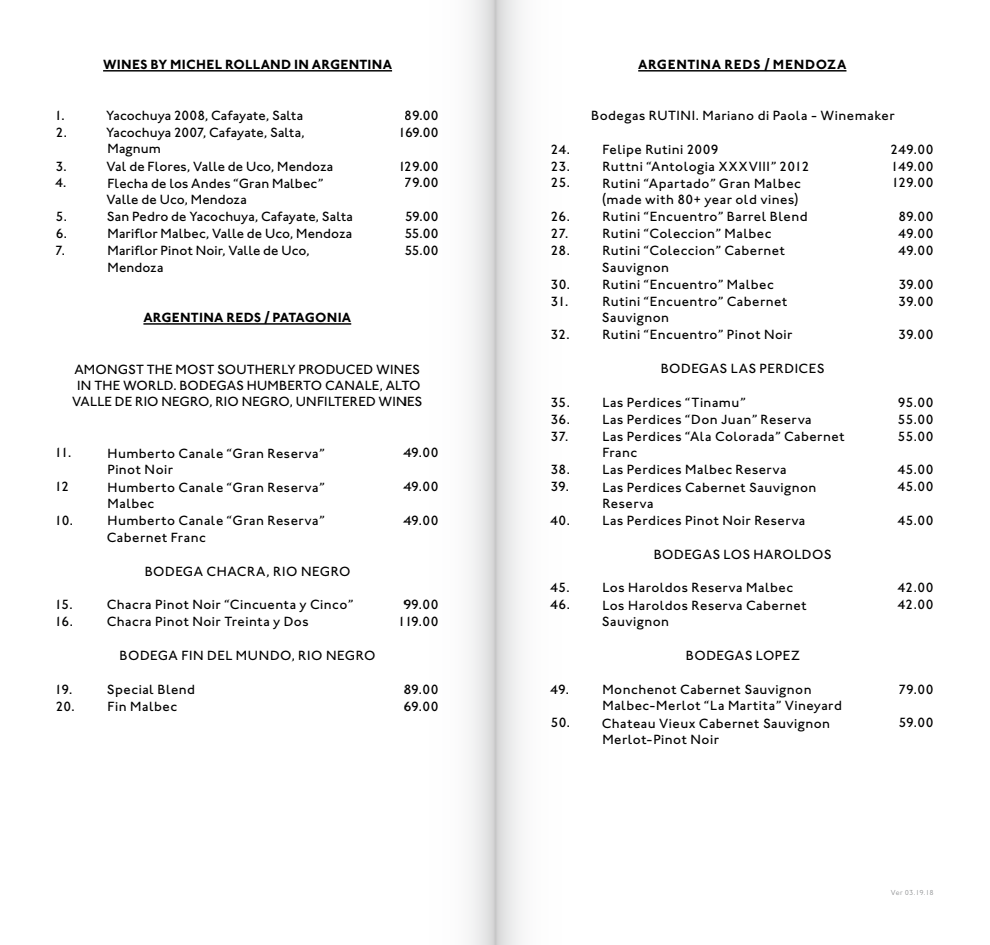
<style>
.page{position:relative;width:990px;height:945px;background:#fff}
.page>*{position:absolute;margin:0;border:0;box-sizing:border-box;transform-origin:0 0}
.t1{font:500 13.75px/16.2px "Johnston ITC Std";letter-spacing:.03em;color:#000}
.t2{font:500 13.75px/16.2px "Johnston ITC Std";letter-spacing:.005em;color:#000}
.t3{font:500 13.75px/16.2px "Johnston ITC Std";letter-spacing:.01em;color:#000;text-align:center}
.t4{font:700 13.75px "Johnston ITC Std";letter-spacing:.025em;color:#000}
.t5{font:300 7.5px "Johnston ITC Std";letter-spacing:.005em;color:#848688}
</style>
<div class="page">
<hr style="left:103px;top:70px;width:289px;height:2px;background:#000">
<hr style="left:143px;top:323px;width:208px;height:2px;background:#000">
<hr style="left:638px;top:70px;width:208px;height:2px;background:#000">
<svg style="left:495px;top:0;width:26px;height:945px"></svg>
<svg style="left:470px;top:0;width:25px;height:945px"></svg>
<p class="t4" style="left:103px;top:56px;width:290px">WINES BY MICHEL ROLLAND IN ARGENTINA</p>
<p class="t1" style="left:54px;top:107px;width:12px">1.</p>
<p class="t2" style="left:106px;top:107px;width:199px">Yacochuya 2008, Cafayate, Salta</p>
<p class="t1" style="left:405px;top:107px;width:35px">89.00</p>
<p class="t1" style="left:56px;top:124px;width:13px">2.</p>
<p class="t2" style="left:106px;top:124px;width:200px">Yacochuya 2007, Cafayate, Salta,<br>Magnum</p>
<p class="t1" style="left:398px;top:124px;width:42px">169.00</p>
<p class="t1" style="left:56px;top:158px;width:12px">3.</p>
<p class="t2" style="left:107px;top:158px;width:228px">Val de Flores, Valle de Uco, Mendoza</p>
<p class="t1" style="left:398px;top:158px;width:42px">129.00</p>
<p class="t1" style="left:55px;top:175px;width:13px">4.</p>
<p class="t2" style="left:107px;top:175px;width:218px">Flecha de los Andes “Gran Malbec”<br>Valle de Uco, Mendoza</p>
<p class="t1" style="left:405px;top:175px;width:35px">79.00</p>
<p class="t1" style="left:56px;top:208px;width:12px">5.</p>
<p class="t2" style="left:107px;top:208px;width:248px">San Pedro de Yacochuya, Cafayate, Salta</p>
<p class="t1" style="left:405px;top:208px;width:35px">59.00</p>
<p class="t1" style="left:56px;top:225px;width:13px">6.</p>
<p class="t2" style="left:107px;top:225px;width:246px">Mariflor Malbec, Valle de Uco, Mendoza</p>
<p class="t1" style="left:404px;top:225px;width:36px">55.00</p>
<p class="t1" style="left:55px;top:242px;width:11px">7.</p>
<p class="t2" style="left:107px;top:242px;width:204px">Mariflor Pinot Noir, Valle de Uco,<br>Mendoza</p>
<p class="t1" style="left:404px;top:242px;width:36px">55.00</p>
<p class="t4" style="left:143px;top:310px;width:209px">ARGENTINA REDS / PATAGONIA</p>
<p class="t3" style="left:72px;top:361px;width:352px">AMONGST THE MOST SOUTHERLY PRODUCED WINES<br>IN THE WORLD. BODEGAS HUMBERTO CANALE, ALTO<br>VALLE DE RIO NEGRO, RIO NEGRO, UNFILTERED WINES</p>
<p class="t1" style="left:54px;top:445px;width:18px">11.</p>
<p class="t1" style="left:107px;top:445px;width:219px">Humberto Canale “Gran Reserva”<br>Pinot Noir</p>
<p class="t1" style="left:403px;top:445px;width:37px">49.00</p>
<p class="t1" style="left:54px;top:478px;width:16px">12</p>
<p class="t1" style="left:107px;top:479px;width:219px">Humberto Canale “Gran Reserva”<br>Malbec</p>
<p class="t1" style="left:403px;top:478px;width:37px">49.00</p>
<p class="t1" style="left:54px;top:512px;width:20px">10.</p>
<p class="t1" style="left:107px;top:513px;width:219px">Humberto Canale “Gran Reserva”<br>Cabernet Franc</p>
<p class="t1" style="left:403px;top:512px;width:37px">49.00</p>
<p class="t1" style="left:145px;top:563px;width:207px">BODEGA CHACRA, RIO NEGRO</p>
<p class="t1" style="left:54px;top:597px;width:20px">15.</p>
<p class="t1" style="left:107px;top:597px;width:248px">Chacra Pinot Noir “Cincuenta y Cinco”</p>
<p class="t1" style="left:403px;top:597px;width:37px">99.00</p>
<p class="t1" style="left:54px;top:613px;width:20px">16.</p>
<p class="t1" style="left:107px;top:613px;width:203px">Chacra Pinot Noir Treinta y Dos</p>
<p class="t1" style="left:398px;top:613px;width:42px">119.00</p>
<p class="t1" style="left:120px;top:647px;width:258px">BODEGA FIN DEL MUNDO, RIO NEGRO</p>
<p class="t1" style="left:54px;top:681px;width:19px">19.</p>
<p class="t1" style="left:107px;top:681px;width:90px">Special Blend</p>
<p class="t1" style="left:403px;top:681px;width:37px">89.00</p>
<p class="t1" style="left:56px;top:698px;width:123px">20. Fin Malbec</p>
<p class="t1" style="left:404px;top:698px;width:36px">69.00</p>
<p class="t4" style="left:638px;top:56px;width:210px">ARGENTINA REDS / MENDOZA</p>
<p class="t1" style="left:591px;top:107px;width:305px">Bodegas RUTINI. Mariano di Paola - Winemaker</p>
<p class="t1" style="left:551px;top:141px;width:169px">24. Felipe Rutini 2009</p>
<p class="t1" style="left:891px;top:141px;width:44px">249.00</p>
<p class="t1" style="left:551px;top:158px;width:260px">23. Ruttni “Antologia XXXVIII” 2012</p>
<p class="t1" style="left:891px;top:158px;width:44px">149.00</p>
<p class="t1" style="left:551px;top:175px;width:252px;text-align:right">25. Rutini “Apartado” Gran Malbec (made with 80+ year old vines)</p>
<p class="t1" style="left:892px;top:175px;width:43px">129.00</p>
<p class="t1" style="left:551px;top:208px;width:258px">26. Rutini “Encuentro” Barrel Blend</p>
<p class="t1" style="left:898px;top:208px;width:37px">89.00</p>
<p class="t1" style="left:551px;top:225px;width:19px">27.</p>
<p class="t1" style="left:602px;top:225px;width:171px">Rutini “Coleccion” Malbec</p>
<p class="t1" style="left:898px;top:225px;width:37px">49.00</p>
<p class="t1" style="left:602px;top:242px;width:185px;text-indent:-51px">28. Rutini “Coleccion” Cabernet<br>Sauvignon</p>
<p class="t1" style="left:898px;top:242px;width:37px">49.00</p>
<p class="t1" style="left:551px;top:276px;width:225px">30. Rutini “Encuentro” Malbec</p>
<p class="t1" style="left:899px;top:276px;width:36px">39.00</p>
<p class="t1" style="left:551px;top:293px;width:19px">31.</p>
<p class="t1" style="left:602px;top:293px;width:187px">Rutini “Encuentro” Cabernet<br>Sauvignon</p>
<p class="t1" style="left:899px;top:293px;width:36px">39.00</p>
<p class="t1" style="left:551px;top:327px;width:243px">32. Rutini “Encuentro” Pinot Noir</p>
<p class="t1" style="left:899px;top:327px;width:36px">39.00</p>
<p class="t1" style="left:661px;top:360px;width:165px">BODEGAS LAS PERDICES</p>
<p class="t1" style="left:551px;top:394px;width:196px">35. Las Perdices “Tinamu”</p>
<p class="t1" style="left:898px;top:394px;width:37px">95.00</p>
<p class="t1" style="left:551px;top:411px;width:263px">36. Las Perdices “Don Juan” Reserva</p>
<p class="t1" style="left:898px;top:411px;width:37px">55.00</p>
<p class="t1" style="left:551px;top:428px;width:19px">37.</p>
<p class="t1" style="left:602px;top:428px;width:244px">Las Perdices “Ala Colorada” Cabernet<br>Franc</p>
<p class="t1" style="left:898px;top:428px;width:37px">55.00</p>
<p class="t1" style="left:551px;top:462px;width:237px">38. Las Perdices Malbec Reserva</p>
<p class="t1" style="left:898px;top:462px;width:37px">45.00</p>
<p class="t1" style="left:551px;top:478px;width:20px">39.</p>
<p class="t1" style="left:602px;top:479px;width:216px">Las Perdices Cabernet Sauvignon<br>Reserva</p>
<p class="t1" style="left:898px;top:478px;width:37px">45.00</p>
<p class="t1" style="left:550px;top:512px;width:257px">40. Las Perdices Pinot Noir Reserva</p>
<p class="t1" style="left:898px;top:512px;width:37px">45.00</p>
<p class="t1" style="left:654px;top:546px;width:179px">BODEGAS LOS HAROLDOS</p>
<p class="t1" style="left:550px;top:580px;width:244px">45. Los Haroldos Reserva Malbec</p>
<p class="t1" style="left:898px;top:580px;width:37px">42.00</p>
<p class="t1" style="left:602px;top:597px;width:206px;text-indent:-52px">46. Los Haroldos Reserva Cabernet<br>Sauvignon</p>
<p class="t1" style="left:898px;top:597px;width:37px">42.00</p>
<p class="t1" style="left:686px;top:647px;width:115px">BODEGAS LOPEZ</p>
<p class="t1" style="left:550px;top:681px;width:20px">49.</p>
<p class="t1" style="left:602px;top:681px;width:241px">Monchenot Cabernet Sauvignon<br>Malbec-Merlot “La Martita” Vineyard</p>
<p class="t1" style="left:898px;top:681px;width:36px">79.00</p>
<p class="t1" style="left:602px;top:715px;width:229px;text-indent:-51px">50. Chateau Vieux Cabernet Sauvignon<br>Merlot-Pinot Noir</p>
<p class="t1" style="left:899px;top:715px;width:36px">59.00</p>
<p class="t5" style="left:891px;top:888px;width:44px">Ver 03.19.18</p>
</div>
